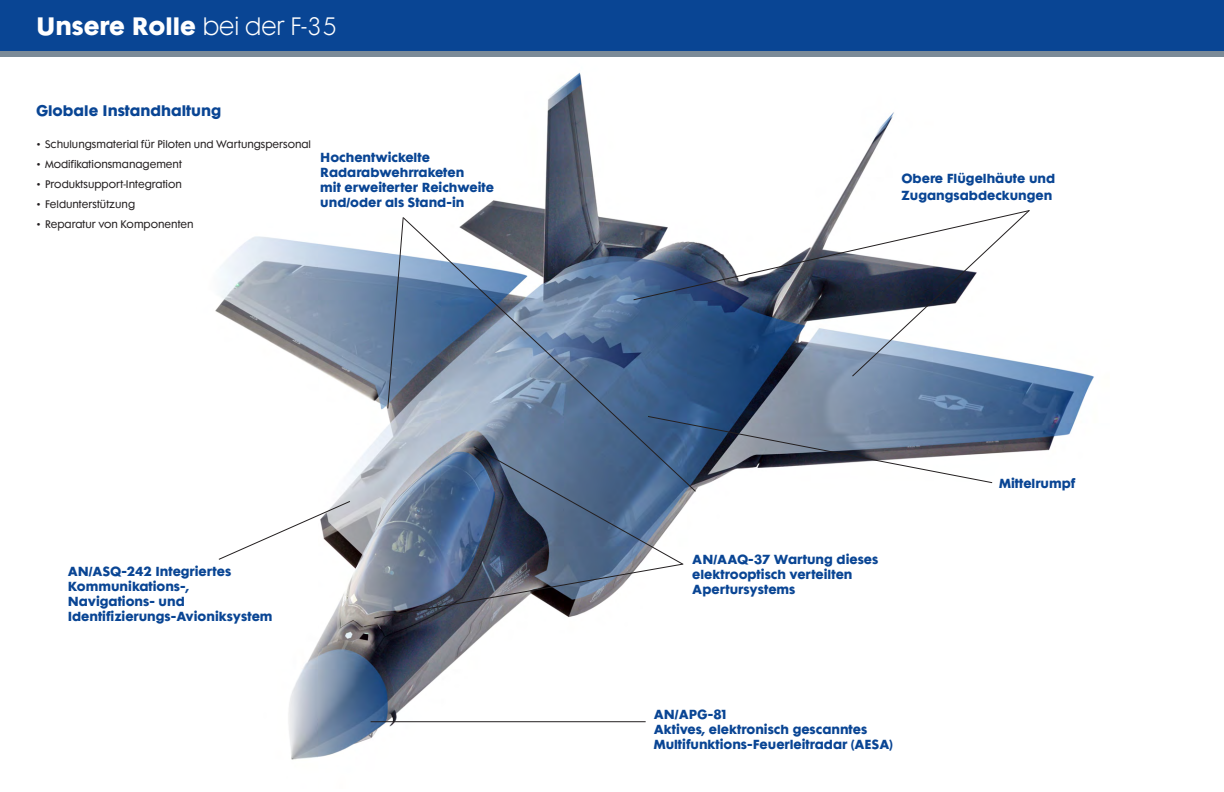
<style>
.page{position:relative;width:1224px;height:792px;background:#fff}
.page>*{position:absolute;margin:0;border:0;box-sizing:border-box;transform-origin:0 0}
.Head{font:700 23px "Futura Maxi Std";color:#fff}
.Body{font:700 14px "Futura Maxi Std";color:#094594}
.Body-2{font:700 12px/15px "Futura Maxi Std";color:#094594}
.t1{font:10px "Futura Maxi Std";color:#231f20}
.s1{font-weight:300}
</style>
<div class="page">
<img style="left:215px;top:72px;width:879px;height:688px">
<hr style="left:371px;top:721px;width:275px;height:1px;background:#231f20">
<svg style="left:218px;top:500px;width:133px;height:61px"></svg>
<svg style="left:373px;top:209px;width:658px;height:410px"></svg>
<svg style="left:402px;top:216px;width:295px;height:277px;background:#6b819d"></svg>
<div style="left:0;top:0;width:1224px;height:51px;background:#094594"></div>
<div style="left:0;top:51px;width:1224px;height:6px;background:#7b8a97"></div>
<p class="Head" style="left:36px;top:10px;width:303px">Unsere Rolle <span class="s1">bei der F-35</span></p>
<p class="Body" style="left:36px;top:101px;width:187px">Globale Instandhaltung</p>
<p class="t1" style="left:36px;top:138px;width:277px">• Schulungsmaterial für Piloten und Wartungspersonal</p>
<p class="t1" style="left:36px;top:158px;width:147px">• Modifikationsmanagement</p>
<p class="t1" style="left:36px;top:178px;width:147px">• Produktsupport-Integration</p>
<p class="t1" style="left:36px;top:198px;width:101px">• Feldunterstützung</p>
<p class="t1" style="left:36px;top:218px;width:159px">• Reparatur von Komponenten</p>
<p class="Body-2" style="left:320px;top:150px;width:175px">Hochentwickelte<br>Radarabwehrraketen<br>mit erweiterter Reichweite und/oder als Stand-in</p>
<p class="Body-2" style="left:68px;top:563px;width:206px">AN/ASQ-242 Integriertes<br>Kommunikations-,<br>Navigations- und<br>Identifizierungs-Avioniksystem</p>
<p class="Body-2" style="left:901px;top:169px;width:155px;line-height:17px">Obere Flügelhäute und<br>Zugangsabdeckungen</p>
<p class="Body-2" style="left:692px;top:551px;width:188px">AN/AAQ-37 Wartung dieses elektrooptisch verteilten<br>Apertursystems</p>
<p class="Body-2" style="left:654px;top:706px;width:241px">AN/APG-81<br>Aktives, elektronisch gescanntes<br>Multifunktions-Feuerleitradar (AESA)</p>
<p class="Body-2" style="left:999px;top:475px;width:78px">Mittelrumpf</p>
</div>
